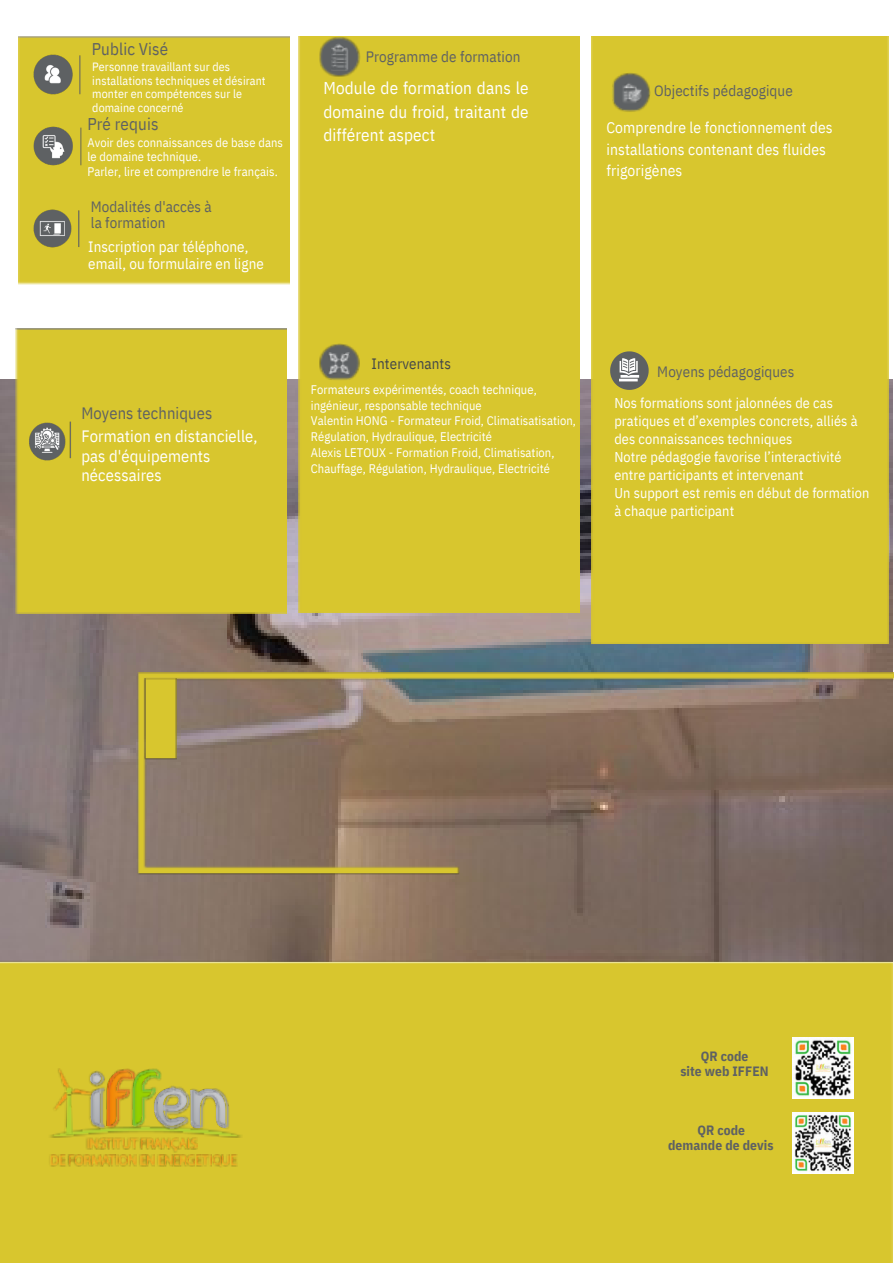
<style>
.page{position:relative;width:894px;height:1264px;background:#fff}
.page>*{position:absolute;margin:0;border:0;box-sizing:border-box;transform-origin:0 0}
.t1{font:17.1px/23.7px "IBM Plex Sans Cond";letter-spacing:.005em;color:#fff}
.t2{font:16.95px "IBM Plex Sans Cond";letter-spacing:.005em;color:#5e6163}
.t3{font:16.5px/22.5px "IBM Plex Sans Cond";letter-spacing:.005em;color:#fff}
.t4{font:15.6px/21.3px "IBM Plex Sans Cond";letter-spacing:.005em;color:#fff}
.t5{font:15px/16.8px "IBM Plex Sans Cond";letter-spacing:.005em;color:#5e6163}
.t6{font:15px/16.8px "IBM Plex Sans Cond";letter-spacing:.005em;color:#fff}
.t7{font:15px "IBM Plex Sans Cond";letter-spacing:.005em;color:#444849}
.t8{font:14.25px/18px "IBM Plex Sans Cond";letter-spacing:.005em;color:#fff}
.t9{font:700 13.5px/14.7px "IBM Plex Sans Cond";letter-spacing:.005em;color:#5e6163;text-align:center}
.t10{font:12.45px/15.8px "IBM Plex Sans Cond";letter-spacing:.005em;color:#fff}
.t11{font:12px/13.5px "IBM Plex Sans Cond";letter-spacing:.005em;color:#fff}
.s1{color:#5e6163}
</style>
<div class="page">
<img style="left:0;top:380px;width:892px;height:881px">
<img style="left:136px;top:672px;width:756px;height:202px">
<img style="left:144px;top:678px;width:33px;height:81px">
<svg style="left:48px;top:1137px;width:164px;height:29px;background:#d4b628"></svg>
<img style="left:210px;top:1153px;width:12px;height:14px">
<svg style="left:220px;top:1153px;width:17px;height:13px"></svg>
<img style="left:48px;top:1125px;width:195px;height:12px">
<img style="left:63px;top:1095px;width:9px;height:40px">
<img style="left:57px;top:1068px;width:12px;height:21px">
<svg style="left:63px;top:1086px;width:9px;height:9px"></svg>
<img style="left:53px;top:1092px;width:14px;height:19px">
<img style="left:71px;top:1088px;width:18px;height:7px">
<img style="left:89px;top:1070px;width:16px;height:59px">
<img style="left:105px;top:1068px;width:25px;height:60px">
<img style="left:130px;top:1068px;width:31px;height:60px">
<img style="left:153px;top:1084px;width:37px;height:46px">
<img style="left:189px;top:1088px;width:41px;height:41px">
<div style="left:18px;top:36px;width:271px;height:249px;background:#d8c62e"></div>
<div style="left:15px;top:328px;width:271px;height:285px;background:#d8c62e"></div>
<div style="left:298px;top:36px;width:281px;height:576px;background:#d8c62e"></div>
<div style="left:591px;top:36px;width:297px;height:608px;background:#d8c62e"></div>
<img style="left:21px;top:415px;width:58px;height:53px">
<img style="left:27px;top:202px;width:59px;height:52px">
<img style="left:27px;top:48px;width:61px;height:54px">
<img style="left:27px;top:119px;width:62px;height:53px">
<svg style="left:610px;top:351px;width:38px;height:39px"></svg>
<img style="left:792px;top:1112px;width:60px;height:61px">
<img style="left:792px;top:1037px;width:60px;height:61px">
<img style="left:320px;top:343px;width:39px;height:38px">
<img style="left:327px;top:352px;width:24px;height:23px">
<img style="left:320px;top:36px;width:40px;height:40px">
<img style="left:332px;top:44px;width:18px;height:27px">
<img style="left:611px;top:72px;width:39px;height:40px">
<img style="left:621px;top:82px;width:21px;height:22px">
<p class="t2" style="left:92px;top:37px;width:78px">Public Visé</p>
<h1 class="t11" style="left:92px;top:60px;width:175px">Personne travaillant sur des installations techniques et désirant monter en compétences sur le domaine concerné</h1>
<p class="t2" style="left:87px;top:113px;width:72px">Pré requis</p>
<p class="t10" style="left:87px;top:135px;width:197px;line-height:14.7px">Avoir des connaissances de base dans le domaine technique.<br>Parler, lire et comprendre le français.</p>
<p class="t5" style="left:91px;top:197px;width:122px">Modalités d'accès à la formation</p>
<h4 class="t6" style="left:88px;top:238px;width:177px">Inscription par téléphone, email, ou formulaire en ligne</h4>
<h1 class="t5" style="left:365px;top:48px;width:156px">Programme de formation</h1>
<p class="t1" style="left:323px;top:76px;width:207px">Module de formation dans le</p>
<p class="t5" style="left:654px;top:82px;width:140px">Objectifs pédagogique</p>
<p class="t1" style="left:323px;top:99px;width:207px">domaine du froid, traitant de différent aspect</p>
<h2 class="t4" style="left:606px;top:117px;width:228px">Comprendre le fonctionnement des installations contenant des fluides frigorigènes</h2>
<h2 class="t3" style="left:81px;top:402px;width:178px"><span class="s1">Moyens techniques<br></span>Formation en distancielle,</h2>
<h2 class="t3" style="left:81px;top:446px;width:131px;line-height:19.2px">pas d'équipements nécessaires</h2>
<p class="t7" style="left:371px;top:354px;width:81px">Intervenants</p>
<h2 class="t10" style="left:311px;top:381px;width:266px">Formateurs expérimentés, coach technique, ingénieur, responsable technique<br>Valentin HONG - Formateur Froid, Climatisatisation, Régulation, Hydraulique, Electricité<br>Alexis LETOUX - Formation Froid, Climatisation, Chauffage, Régulation, Hydraulique, Electricité</h2>
<p class="t5" style="left:657px;top:362px;width:138px">Moyens pédagogiques</p>
<h2 class="t8" style="left:614px;top:393px;width:256px">Nos formations sont jalonnées de cas pratiques et d’exemples concrets, alliés à des connaissances techniques<br>Notre pédagogie favorise l’interactivité entre participants et intervenant<br>Un support est remis en début de formation à chaque participant</h2>
<p class="t9" style="left:680px;top:1048px;width:90px">QR code<br>site web IFFEN</p>
<p class="t9" style="left:697px;top:1122px;width:49px">QR code</p>
<p class="t9" style="left:668px;top:1138px;width:107px">demande de devis</p>
</div>
